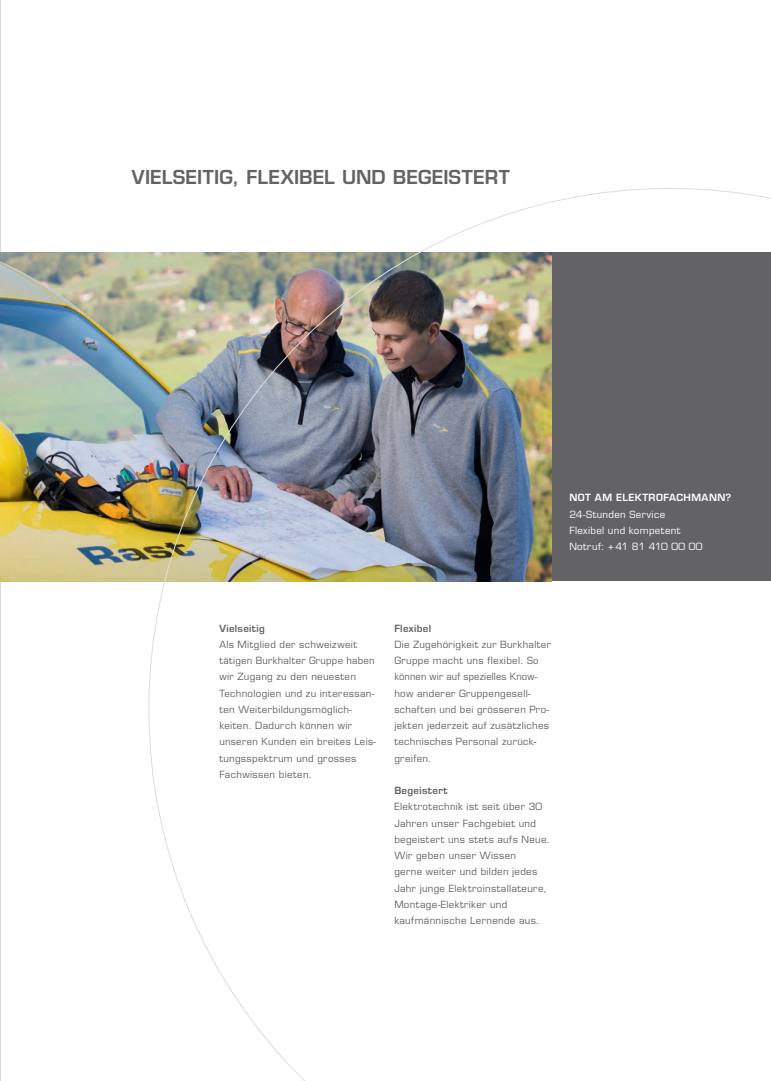
<style>
.page{position:relative;width:771px;height:1081px;background:#fff}
.page>*{position:absolute;margin:0;border:0;box-sizing:border-box;transform-origin:0 0}
._01_Haupttitel_grau{font:600 18.75px "Eurostile LT Std";letter-spacing:.005em;color:#636366}
._03_Grundtext_grau{font:9.75px/16.2px "Eurostile LT Std";letter-spacing:.035em;color:#636366}
._06_Grundtext_weiss{font:9.75px/16.2px "Eurostile LT Std";letter-spacing:.035em;color:#fff}
._03_Grundtext_grau-2{font:600 9.75px "Eurostile LT Std";letter-spacing:.035em;color:#636366}
._05_Zwischentitel_Le{font:600 9.75px "Eurostile LT Std";letter-spacing:.04em;color:#fff}
</style>
<div class="page">
<img style="left:0;top:252px;width:148px;height:329px">
<img style="left:148px;top:188px;width:623px;height:893px">
<p class="_01_Haupttitel_grau" style="left:132px;top:165px;width:379px">VIELSEITIG, FLEXIBEL UND BEGEISTERT</p>
<p class="_05_Zwischentitel_Le" style="left:569px;top:492px;width:163px">NOT AM ELEKTROFACHMANN?</p>
<p class="_06_Grundtext_weiss" style="left:569px;top:506px;width:135px">24-Stunden Service<br>Flexibel und kompetent<br>Notruf: +41 81 410 00 00</p>
<p class="_03_Grundtext_grau-2" style="left:219px;top:622px;width:47px">Vielseitig</p>
<p class="_03_Grundtext_grau" style="left:219px;top:636px;width:158px">Als Mitglied der schweizweit tätigen Burkhalter Gruppe haben wir Zugang zu den neuesten<br>Technologien und zu interessan&shy;ten Weiterbildungsmöglich&shy;keiten. Dadurch können wir unseren Kunden ein breites Leis&shy;tungsspektrum und grosses<br>Fachwissen bieten.</p>
<p class="_03_Grundtext_grau-2" style="left:394px;top:622px;width:38px">Flexibel</p>
<p class="_03_Grundtext_grau" style="left:394px;top:636px;width:158px">Die Zugehörigkeit zur Burkhalter<br>Gruppe macht uns flexibel. So können wir auf spezielles Know&shy;how anderer Gruppengesell&shy;schaften und bei grösseren Pro&shy;jekten jederzeit auf zusätzliches technisches Personal zurück&shy;greifen.</p>
<p class="_03_Grundtext_grau-2" style="left:394px;top:784px;width:55px">Begeistert</p>
<p class="_03_Grundtext_grau" style="left:394px;top:798px;width:157px">Elektrotechnik ist seit über 30<br>Jahren unser Fachgebiet und begeistert uns stets aufs Neue.<br>Wir geben unser Wissen<br>gerne weiter und bilden jedes<br>Jahr junge Elektroinstallateure,<br>Montage-Elektriker und kaufmännische Lernende aus.</p>
</div>
